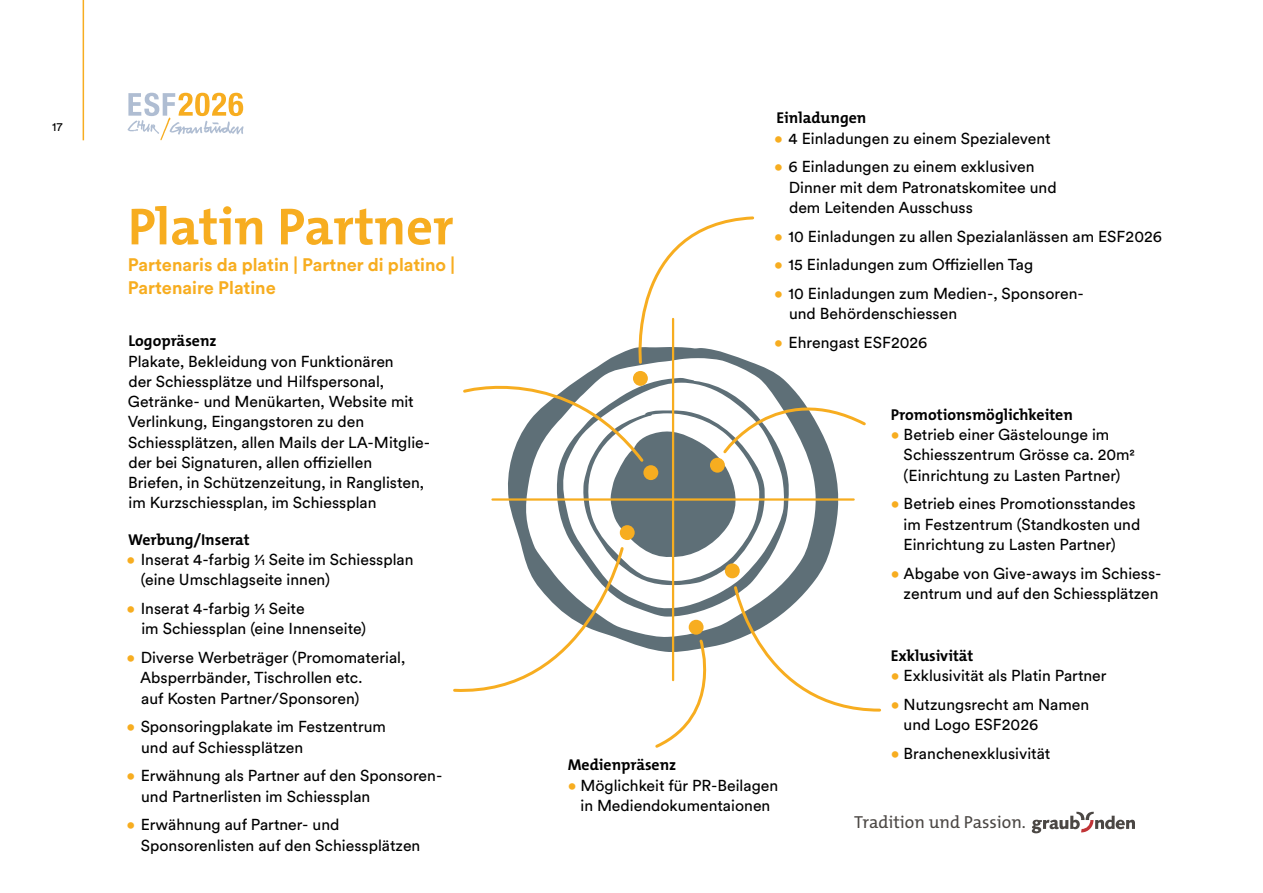
<style>
.page{position:relative;width:1263px;height:893px;background:#fff}
.page>*{position:absolute;margin:0;border:0;box-sizing:border-box;transform-origin:0 0}
.t1{font:700 52.5px "The Mix B W7";color:#f7ad20}
.t2{font:700 18px/22.5px "Circulargraubuenden";color:#f7ad20}
.t3{font:17.4px "The Mix B W5 Plain";color:#4b4744}
.t4{font:15.75px/20.2px "Circulargraubuenden";color:#000}
.t5{font:700 15.75px "The Mix B W7";color:#000}
.t6{font:12px "Circulargraubuenden";color:#000}
.s1{color:#f7ad20}
</style>
<div class="page">
<hr style="left:83px;top:0;width:1px;height:140px;background:#f7ad20">
<svg style="left:128px;top:93px;width:116px;height:47px"></svg>
<svg style="left:1032px;top:812px;width:103px;height:21px"></svg>
<svg style="left:453px;top:216px;width:428px;height:532px"></svg>
<p class="t6" style="left:52px;top:118px;width:12px">17</p>
<h1 class="t1" style="left:128px;top:193px;width:327px">Platin Partner</h1>
<p class="t2" style="left:128px;top:253px;width:329px">Partenaris da platin | Partner di platino |<br>Partenaire Platine</p>
<p class="t5" style="left:776px;top:108px;width:91px">Einladungen</p>
<p class="t4" style="left:774px;top:127px;width:278px"><span class="s1">•</span> 4 Einladungen zu einem Spezialevent</p>
<p class="t4" style="left:789px;top:156px;width:269px;text-indent:-15px"><span class="s1">•</span> 6 Einladungen zu einem exklusiven<br>Dinner mit dem Patronatskomitee und dem Leitenden Ausschuss</p>
<p class="t4" style="left:774px;top:225px;width:389px"><span class="s1">•</span> 10 Einladungen zu allen Spezialanlässen am ESF2026</p>
<p class="t4" style="left:774px;top:254px;width:260px"><span class="s1">•</span> 15 Einladungen zum Offiziellen Tag</p>
<p class="t4" style="left:789px;top:283px;width:296px;text-indent:-15px"><span class="s1">•</span> 10 Einladungen zum Medien-, Sponsoren&shy;und Behördenschiessen</p>
<p class="t5" style="left:129px;top:331px;width:89px">Logopräsenz</p>
<p class="t4" style="left:774px;top:332px;width:155px"><span class="s1">•</span> Ehrengast ESF2026</p>
<p class="t4" style="left:128px;top:350px;width:304px">Plakate, Bekleidung von Funktionären<br>der Schiessplätze und Hilfspersonal, Getränke- und Menükarten, Website mit Verlinkung, Eingangstoren zu den Schiessplätzen, allen Mails der LA-Mitglie&shy;der bei Signaturen, allen offiziellen Briefen, in Schützenzeitung, in Ranglisten, im Kurzschiessplan, im Schiessplan</p>
<p class="t5" style="left:128px;top:529px;width:123px">Werbung/Inserat</p>
<p class="t4" style="left:141px;top:549px;width:274px;text-indent:-14px"><span class="s1">•</span> Inserat 4-farbig 1/1 Seite im Schiessplan (eine Umschlagseite innen)</p>
<p class="t4" style="left:141px;top:598px;width:226px;text-indent:-15px"><span class="s1">•</span> Inserat 4-farbig 1/1 Seite<br>im Schiessplan (eine Innenseite)</p>
<p class="t4" style="left:140px;top:647px;width:267px;text-indent:-14px"><span class="s1">•</span> Diverse Werbeträger (Promomaterial,<br>Absperrbänder, Tischrollen etc.<br>auf Kosten Partner/Sponsoren)</p>
<p class="t4" style="left:141px;top:716px;width:246px;text-indent:-15px"><span class="s1">•</span> Sponsoringplakate im Festzentrum und auf Schiessplätzen</p>
<p class="t4" style="left:141px;top:765px;width:303px;text-indent:-15px"><span class="s1">•</span> Erwähnung als Partner auf den Sponsoren&shy;und Partnerlisten im Schiessplan</p>
<p class="t4" style="left:141px;top:814px;width:281px;text-indent:-14px"><span class="s1">•</span> Erwähnung auf Partner- und<br>Sponsorenlisten auf den Schiessplätzen</p>
<p class="t5" style="left:891px;top:404px;width:183px">Promotionsmöglichkeiten</p>
<p class="t4" style="left:904px;top:424px;width:233px;text-indent:-13px"><span class="s1">•</span> Betrieb einer Gästelounge im<br>Schiesszentrum Grösse ca. 20m2 (Einrichtung zu Lasten Partner)</p>
<p class="t4" style="left:904px;top:493px;width:238px;text-indent:-13px"><span class="s1">•</span> Betrieb eines Promotionsstandes im Festzentrum (Standkosten und<br>Einrichtung zu Lasten Partner)</p>
<p class="t4" style="left:891px;top:562px;width:272px;text-align:right"><span class="s1">•</span> Abgabe von Give-aways im Schiess&shy;zentrum und auf den Schiessplätzen</p>
<p class="t5" style="left:891px;top:645px;width:84px">Exklusivität</p>
<p class="t4" style="left:891px;top:664px;width:217px"><span class="s1">•</span> Exklusivität als Platin Partner</p>
<p class="t4" style="left:904px;top:693px;width:187px;text-indent:-13px"><span class="s1">•</span> Nutzungsrecht am Namen und Logo ESF2026</p>
<p class="t4" style="left:891px;top:742px;width:161px"><span class="s1">•</span> Branchenexklusivität</p>
<p class="t5" style="left:568px;top:755px;width:110px">Medienpräsenz</p>
<p class="t4" style="left:568px;top:774px;width:212px;text-align:center"><span class="s1">•</span> Möglichkeit für PR-Beilagen in Mediendokumentaionen</p>
<p class="t3" style="left:854px;top:811px;width:173px">Tradition und Passion.</p>
</div>
